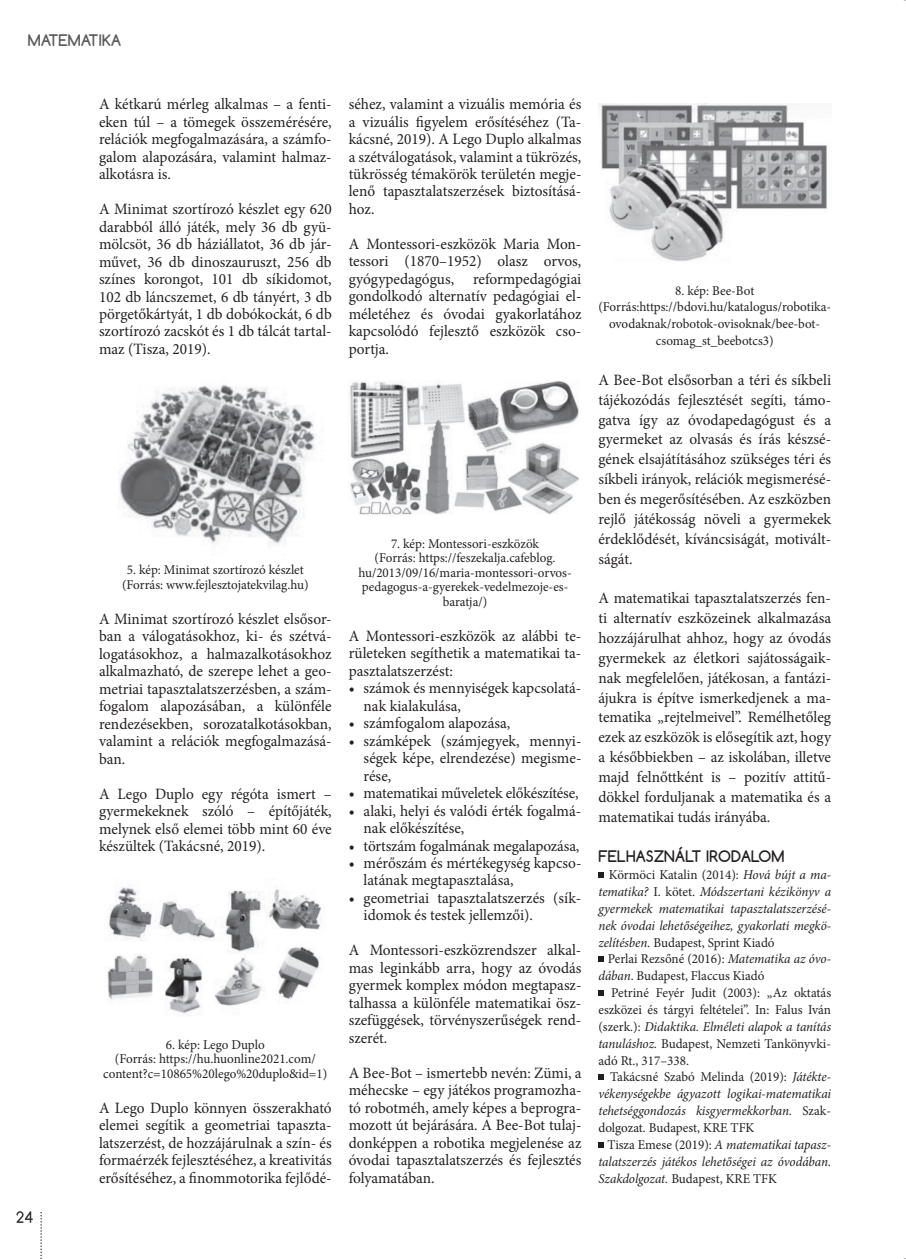
<style>
.page{position:relative;width:906px;height:1259px;background:#fff}
.page>*{position:absolute;margin:0;border:0;box-sizing:border-box;transform-origin:0 0}
.t1{font:15.75px/17.4px "Minion Pro";color:#231f20;text-align:justify}
.t2{font:700 15px "Comfortaa";color:#231f20}
.t3{font:700 15px "Comfortaa";color:#57585a}
.t4{font:13.5px/16.8px "Minion Pro";color:#231f20;text-align:center}
.t5{font:italic 13.5px/16.8px "Minion Pro";letter-spacing:-.005em;color:#231f20;text-align:justify}
.s1{font-style:normal}
.s2{font-style:italic}
</style>
<div class="page">
<svg style="left:16px;top:1211px;width:17px;height:11px"></svg>
<svg style="left:40px;top:1212px;width:2px;height:46px"></svg>
<img style="left:119px;top:384px;width:196px;height:161px">
<img style="left:107px;top:887px;width:215px;height:129px">
<img style="left:350px;top:381px;width:229px;height:134px">
<img style="left:598px;top:103px;width:229px;height:158px">
<svg style="left:598px;top:872px;width:5px;height:5px"></svg>
<svg style="left:598px;top:956px;width:5px;height:5px"></svg>
<svg style="left:598px;top:990px;width:5px;height:5px"></svg>
<svg style="left:598px;top:1074px;width:5px;height:5px"></svg>
<svg style="left:598px;top:1142px;width:5px;height:5px"></svg>
<p class="t3" style="left:28px;top:30px;width:95px">MATEMATIKA</p>
<p class="t1" style="left:99px;top:96px;width:234px">A kétkarú mérleg alkalmas – a fenti&shy;eken túl – a tömegek összemérésére, relációk megfogalmazására, a számfo&shy;galom alapozására, valamint halmaz&shy;alkotásra is.</p>
<p class="t1" style="left:99px;top:201px;width:234px">A Minimat szortírozó készlet egy 620 darabból álló játék, mely 36 db gyü&shy;mölcsöt, 36 db háziállatot, 36 db jár&shy;művet, 36 db dinoszauruszt, 256 db színes korongot, 101 db síkidomot, 102 db láncszemet, 6 db tányért, 3 db pörgetőkártyát, 1 db dobókockát, 6 db szortírozó zacskót és 1 db tálcát tartal&shy;maz (Tisza, 2019).</p>
<p class="t4" style="left:122px;top:563px;width:188px;line-height:14.5px">5. kép: Minimat szortírozó készlet (Forrás: www.fejlesztojatekvilag.hu)</p>
<p class="t1" style="left:99px;top:611px;width:234px">A Minimat szortírozó készlet elsősor&shy;ban a válogatásokhoz, ki- és szétvá&shy;logatásokhoz, a halmazalkotásokhoz alkalmazható, de szerepe lehet a geo&shy;metriai tapasztalatszerzésben, a szám&shy;fogalom alapozásában, a különféle rendezésekben, sorozatalkotásokban, valamint a relációk megfogalmazásá&shy;ban.</p>
<p class="t1" style="left:99px;top:786px;width:234px">A Lego Duplo egy régóta ismert – gyermekeknek szóló – építőjáték, melynek első elemei több mint 60 éve készültek (Takácsné, 2019).</p>
<p class="t4" style="left:103px;top:1037px;width:225px;line-height:14.5px">6. kép: Lego Duplo<br>(Forrás: https://hu.huonline2021.com/ content?c=10865%20lego%20duplo&amp;id=1)</p>
<p class="t1" style="left:99px;top:1099px;width:234px">A Lego Duplo könnyen összerakható elemei segítik a geometriai tapaszta&shy;latszerzést, de hozzájárulnak a szín- és formaérzék fejlesztéséhez, a kreativitás erősítéséhez, a finommotorika fejlődé-</p>
<p class="t1" style="left:348px;top:97px;width:234px">séhez, valamint a vizuális memória és a vizuális figyelem erősítéséhez (Ta&shy;kácsné, 2019). A Lego Duplo alkalmas a szétválogatások, valamint a tükrözés, tükrösség témakörök területén megje&shy;lenő tapasztalatszerzések biztosításá&shy;hoz.</p>
<p class="t1" style="left:348px;top:236px;width:234px">A Montessori-eszközök Maria Mon&shy;tessori (1870–1952) olasz orvos, gyógypedagógus, reformpedagógiai gondolkodó alternatív pedagógiai el&shy;méletéhez és óvodai gyakorlatához kapcsolódó fejlesztő eszközök cso&shy;portja.</p>
<p class="t4" style="left:358px;top:537px;width:215px;line-height:14.4px">7. kép: Montessori-eszközök<br>(Forrás: https://feszekalja.cafeblog. hu/2013/09/16/maria-montessori-orvos&shy;pedagogus-a-gyerekek-vedelmezoje-es&shy;baratja/)</p>
<p class="t1" style="left:348px;top:628px;width:234px">A Montessori-eszközök az alábbi te&shy;rületeken segíthetik a matematikai ta&shy;pasztalatszerzést:</p>
<p class="t1" style="left:363px;top:680px;width:219px;text-indent:-15px">• számok és mennyiségek kapcsolatá&shy;nak kialakulása,</p>
<p class="t1" style="left:348px;top:715px;width:163px">• számfogalom alapozása,</p>
<p class="t1" style="left:363px;top:733px;width:219px;text-indent:-15px">• számképek (számjegyek, mennyi&shy;ségek képe, elrendezése) megisme&shy;rése,</p>
<p class="t1" style="left:348px;top:785px;width:231px">• matematikai műveletek előkészítése,</p>
<p class="t1" style="left:363px;top:803px;width:219px;text-indent:-15px">• alaki, helyi és valódi érték fogalmá&shy;nak előkészítése,</p>
<p class="t1" style="left:348px;top:837px;width:232px">• törtszám fogalmának megalapozása,</p>
<p class="t1" style="left:363px;top:855px;width:219px;text-indent:-15px">• mérőszám és mértékegység kapcso&shy;latának megtapasztalása,</p>
<p class="t1" style="left:363px;top:890px;width:219px;text-indent:-15px">• geometriai tapasztalatszerzés (sík&shy;idomok és testek jellemzői).</p>
<p class="t1" style="left:348px;top:942px;width:234px">A Montessori-eszközrendszer alkal&shy;mas leginkább arra, hogy az óvodás gyermek komplex módon megtapasz&shy;talhassa a különféle matematikai ösz&shy;szefüggések, törvényszerűségek rend&shy;szerét.</p>
<p class="t1" style="left:348px;top:1065px;width:234px">A Bee-Bot – ismertebb nevén: Zümi, a méhecske – egy játékos programozha&shy;tó robotméh, amely képes a beprogra&shy;mozott út bejárására. A Bee-Bot tulaj&shy;donképpen a robotika megjelenése az óvodai tapasztalatszerzés és fejlesztés folyamatában.</p>
<p class="t4" style="left:598px;top:283px;width:234px">8. kép: Bee-Bot (Forrás:https://bdovi.hu/katalogus/robotika&shy;ovodaknak/robotok-ovisoknak/bee-bot&shy;csomag_st_beebotcs3)</p>
<p class="t1" style="left:598px;top:371px;width:234px;line-height:19.8px">A Bee-Bot elsősorban a téri és síkbeli tájékozódás fejlesztését segíti, támo&shy;gatva így az óvodapedagógust és a gyermeket az olvasás és írás készsé&shy;gének elsajátításához szükséges téri és síkbeli irányok, relációk megismerésé&shy;ben és megerősítésében. Az eszközben rejlő játékosság növeli a gyermekek érdeklődését, kíváncsiságát, motivált&shy;ságát.</p>
<p class="t1" style="left:598px;top:589px;width:234px;line-height:19.8px">A matematikai tapasztalatszerzés fen&shy;ti alternatív eszközeinek alkalmazása hozzájárulhat ahhoz, hogy az óvodás gyermekek az életkori sajátosságaik&shy;nak megfelelően, játékosan, a fantázi&shy;ájukra is építve ismerkedjenek a ma&shy;tematika „rejtelmeivel”. Remélhetőleg ezek az eszközök is elősegítik azt, hogy a későbbiekben – az iskolában, illetve majd felnőttként is – pozitív attitű&shy;dökkel forduljanak a matematika és a matematikai tudás irányába.</p>
<p class="t2" style="left:598px;top:846px;width:187px">FELHASZNÁLT IRODALOM</p>
<p class="t5" style="left:598px;top:867px;width:234px;text-indent:10px"><span class="s1">Körmöci Katalin (2014):</span> Hová bújt a ma&shy;tematika? <span class="s1">I. kötet.</span> Módszertani kézikönyv a gyermekek matematikai tapasztalatszerzésé&shy;nek óvodai lehetőségeihez, gyakorlati megkö&shy;zelítésben. <span class="s1">Budapest, Sprint Kiadó</span></p>
<p class="t4" style="left:598px;top:951px;width:234px;text-align:left;text-indent:9px">Perlai Rezsőné (2016): <span class="s2">Matematika az óvo&shy;dában</span>. Budapest, Flaccus Kiadó</p>
<p class="t4" style="left:598px;top:985px;width:234px;text-align:justify;text-indent:13px">Petriné Feyér Judit (2003): „Az oktatás eszközei és tárgyi feltételei”. In: Falus Iván (szerk.): <span class="s2">Didaktika. Elméleti alapok a tanítás tanuláshoz.</span> Budapest, Nemzeti Tankönyvki&shy;adó Rt., 317–338.</p>
<p class="t5" style="left:598px;top:1069px;width:234px;text-indent:12px"><span class="s1">Takácsné Szabó Melinda (2019):</span> Játékte&shy;vékenységekbe ágyazott logikai-matematikai tehetséggondozás kisgyermekkorban. <span class="s1">Szak&shy;dolgozat. Budapest, KRE TFK</span></p>
<p class="t5" style="left:598px;top:1136px;width:234px;text-indent:9px"><span class="s1">Tisza Emese (2019):</span> A matematikai tapasz&shy;talatszerzés játékos lehetőségei az óvodában.<br>Szakdolgozat. <span class="s1">Budapest, KRE TFK</span></p>
</div>
